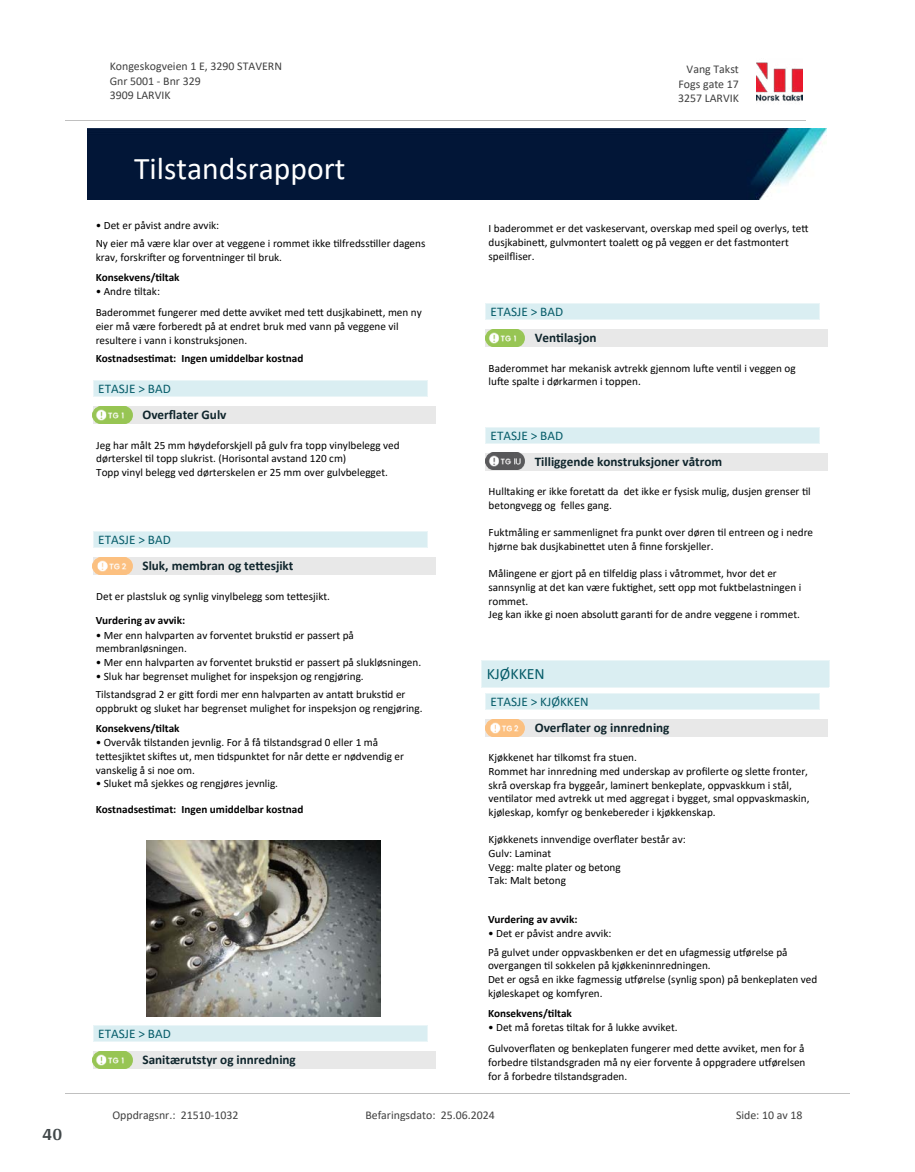
<style>
.page{position:relative;width:915px;height:1172px;background:#fff}
.page>*{position:absolute;margin:0;border:0;box-sizing:border-box;transform-origin:0 0}
.t1{font:31.65px "Calibri";color:#fff}
.t2{font:700 18px "Arya";color:#414749}
.t3{font:15.75px "Calibri";color:#065c69}
.t4{font:700 13.2px "Calibri";color:#0f252c}
.t5{font:13.2px "Calibri";color:#065c69}
.t6{font:11.85px/14.5px "Calibri";color:#404040}
.t7{font:11.25px/13.6px "Calibri";color:#000}
.t8{font:700 11.25px "Calibri";color:#000}
</style>
<div class="page">
<div style="left:93px;top:406px;width:342px;height:17px;background:#e8e8e8"></div>
<img style="left:93px;top:406px;width:39px;height:17px">
<div style="left:93px;top:381px;width:334px;height:16px;background:#daeef2"></div>
<svg style="left:93px;top:381px;width:1px;height:16px"></svg>
<svg style="left:427px;top:380px;width:1px;height:17px"></svg>
<hr style="left:93px;top:380px;width:334px;height:1px;background:#eaf5f7">
<hr style="left:93px;top:397px;width:334px;height:1px;background:#eaf5f7">
<div style="left:93px;top:557px;width:342px;height:17px;background:#e8e8e8"></div>
<img style="left:93px;top:557px;width:39px;height:17px">
<div style="left:93px;top:532px;width:334px;height:16px;background:#daeef2"></div>
<svg style="left:93px;top:533px;width:1px;height:15px"></svg>
<svg style="left:427px;top:532px;width:1px;height:16px"></svg>
<hr style="left:93px;top:532px;width:334px;height:1px;background:#eaf5f7">
<hr style="left:93px;top:548px;width:334px;height:1px;background:#eaf5f7">
<img style="left:146px;top:841px;width:234px;height:176px">
<div style="left:93px;top:1051px;width:342px;height:17px;background:#e8e8e8"></div>
<img style="left:93px;top:1051px;width:39px;height:17px">
<div style="left:93px;top:1025px;width:334px;height:16px;background:#daeef2"></div>
<svg style="left:93px;top:1026px;width:1px;height:15px"></svg>
<svg style="left:427px;top:1025px;width:1px;height:17px"></svg>
<hr style="left:93px;top:1025px;width:334px;height:1px;background:#eaf5f7">
<hr style="left:93px;top:1041px;width:334px;height:1px;background:#eaf5f7">
<div style="left:485px;top:329px;width:342px;height:17px;background:#e8e8e8"></div>
<img style="left:485px;top:329px;width:39px;height:17px">
<div style="left:485px;top:304px;width:334px;height:16px;background:#daeef2"></div>
<svg style="left:485px;top:305px;width:1px;height:15px"></svg>
<svg style="left:819px;top:304px;width:1px;height:16px"></svg>
<hr style="left:485px;top:304px;width:334px;height:1px;background:#eaf5f7">
<hr style="left:485px;top:320px;width:334px;height:1px;background:#eaf5f7">
<div style="left:485px;top:453px;width:342px;height:17px;background:#e8e8e8"></div>
<svg style="left:490px;top:457px;width:35px;height:13px"></svg>
<img style="left:485px;top:453px;width:39px;height:16px">
<div style="left:485px;top:427px;width:334px;height:16px;background:#daeef2"></div>
<svg style="left:485px;top:428px;width:1px;height:15px"></svg>
<svg style="left:819px;top:427px;width:1px;height:17px"></svg>
<hr style="left:485px;top:427px;width:334px;height:1px;background:#eaf5f7">
<hr style="left:485px;top:443px;width:334px;height:1px;background:#eaf5f7">
<div style="left:481px;top:660px;width:347px;height:27px;background:#daeef2"></div>
<svg style="left:481px;top:661px;width:1px;height:26px"></svg>
<svg style="left:828px;top:661px;width:1px;height:26px"></svg>
<hr style="left:481px;top:660px;width:348px;height:1px;background:#eaf5f7">
<hr style="left:481px;top:687px;width:348px;height:1px;background:#eaf5f7">
<div style="left:485px;top:719px;width:342px;height:17px;background:#e8e8e8"></div>
<img style="left:485px;top:719px;width:39px;height:17px">
<div style="left:485px;top:693px;width:334px;height:17px;background:#daeef2"></div>
<svg style="left:485px;top:694px;width:1px;height:15px"></svg>
<svg style="left:819px;top:693px;width:1px;height:17px"></svg>
<hr style="left:485px;top:693px;width:334px;height:1px;background:#eaf5f7">
<hr style="left:485px;top:709px;width:334px;height:1px;background:#eaf5f7">
<img style="left:756px;top:62px;width:46px;height:40px">
<hr style="left:65px;top:120px;width:740px;height:1px;background:#c0c0c0">
<img style="left:88px;top:129px;width:738px;height:71px">
<hr style="left:65px;top:1093px;width:784px;height:1px;background:#c0c0c0">
<h2 class="t2" style="left:43px;top:1123px;width:21px">40</h2>
<p class="t6" style="left:110px;top:59px;width:174px">Kongeskogveien 1 E, 3290 STAVERN<br>Gnr 5001 - Bnr 329<br>3909 LARVIK</p>
<p class="t6" style="left:686px;top:62px;width:54px">Vang Takst</p>
<p class="t6" style="left:678px;top:76px;width:62px">Fogs gate 17</p>
<p class="t6" style="left:677px;top:90px;width:62px">3257 LARVIK</p>
<h1 class="t1" style="left:134px;top:147px;width:213px">Tilstandsrapport</h1>
<p class="t7" style="left:96px;top:215px;width:331px;line-height:18.5px">• Det er påvist andre avvik:<br>Ny eier må være klar over at veggene i rommet ikke 琀椀lfredss琀椀ller dagens</p>
<p class="t7" style="left:96px;top:250px;width:188px">krav, forskri昀琀er og forventninger 琀椀l bruk.</p>
<p class="t8" style="left:96px;top:269px;width:85px">Konsekvens/琀椀ltak</p>
<p class="t7" style="left:96px;top:281px;width:327px;line-height:21px">• Andre 琀椀ltak:<br>Baderommet fungerer med de琀琀e avviket med te琀琀 dusjkabine琀琀, men ny</p>
<p class="t7" style="left:96px;top:319px;width:304px">eier må være forberedt på at endret bruk med vann på veggene vil resultere i vann i konstruksjonen.</p>
<p class="t8" style="left:96px;top:350px;width:209px">Kostnadses琀椀mat: Ingen umiddelbar kostnad</p>
<p class="t5" style="left:98px;top:380px;width:74px">ETASJE &gt; BAD</p>
<p class="t4" style="left:142px;top:406px;width:85px">Over昀氀ater Gulv</p>
<p class="t7" style="left:96px;top:438px;width:305px">Jeg har målt 25 mm høydeforskjell på gulv fra topp vinylbelegg ved dørterskel 琀椀l topp slukrist. (Horisontal avstand 120 cm)<br>Topp vinyl belegg ved dørterskelen er 25 mm over gulvbelegget.</p>
<p class="t5" style="left:98px;top:531px;width:74px">ETASJE &gt; BAD</p>
<p class="t4" style="left:142px;top:557px;width:152px">Sluk, membran og te琀琀esjikt</p>
<p class="t7" style="left:96px;top:589px;width:235px">Det er plastsluk og synlig vinylbelegg som te琀琀esjikt.</p>
<p class="t8" style="left:96px;top:613px;width:91px">Vurdering av avvik:</p>
<p class="t7" style="left:96px;top:628px;width:260px">• Mer enn halvparten av forventet bruks琀椀d er passert på membranløsningen.</p>
<p class="t7" style="left:96px;top:655px;width:327px">• Mer enn halvparten av forventet bruks琀椀d er passert på slukløsningen.</p>
<p class="t7" style="left:96px;top:666px;width:311px;line-height:18.5px">• Sluk har begrenset mulighet for inspeksjon og rengjøring.<br>Tilstandsgrad 2 er gi琀琀 fordi mer enn halvparten av anta琀琀 bruks琀椀d er</p>
<p class="t7" style="left:96px;top:701px;width:328px">oppbrukt og sluket har begrenset mulighet for inspeksjon og rengjøring.</p>
<p class="t8" style="left:96px;top:720px;width:85px">Konsekvens/琀椀ltak</p>
<p class="t7" style="left:96px;top:736px;width:310px">• Overvåk 琀椀lstanden jevnlig. For å få 琀椀lstandsgrad 0 eller 1 må<br>te琀琀esjiktet ski昀琀es ut, men 琀椀dspunktet for når de琀琀e er nødvendig er vanskelig å si noe om.</p>
<p class="t7" style="left:96px;top:777px;width:184px">• Sluket må sjekkes og rengjøres jevnlig.</p>
<p class="t8" style="left:96px;top:801px;width:209px">Kostnadses琀椀mat: Ingen umiddelbar kostnad</p>
<p class="t5" style="left:98px;top:1024px;width:74px">ETASJE &gt; BAD</p>
<p class="t4" style="left:142px;top:1050px;width:155px">Sanitærutstyr og innredning</p>
<p class="t7" style="left:488px;top:222px;width:321px">I baderommet er det vaskeservant, overskap med speil og overlys, te琀琀dusjkabine琀琀, gulvmontert toale琀琀 og på veggen er det fastmontert speil昀氀iser.</p>
<p class="t5" style="left:490px;top:303px;width:74px">ETASJE &gt; BAD</p>
<p class="t4" style="left:534px;top:329px;width:63px">Ven琀椀lasjon</p>
<p class="t7" style="left:488px;top:361px;width:308px">Baderommet har mekanisk avtrekk gjennom lu昀琀e ven琀椀l i veggen og lu昀琀e spalte i dørkarmen i toppen.</p>
<p class="t5" style="left:490px;top:426px;width:74px">ETASJE &gt; BAD</p>
<p class="t4" style="left:534px;top:452px;width:189px">Tilliggende konstruksjoner våtrom</p>
<p class="t7" style="left:488px;top:484px;width:323px">Hulltaking er ikke foreta琀琀 da det ikke er fysisk mulig, dusjen grenser 琀椀l betongvegg og felles gang.</p>
<p class="t7" style="left:488px;top:525px;width:326px">Fuktmåling er sammenlignet fra punkt over døren 琀椀l entreen og i nedre hjørne bak dusjkabine琀琀et uten å 昀椀nne forskjeller.</p>
<p class="t7" style="left:488px;top:566px;width:314px">Målingene er gjort på en 琀椀lfeldig plass i våtrommet, hvor det er sannsynlig at det kan være fuk琀椀ghet, se琀琀 opp mot fuktbelastningen i rommet.<br>Jeg kan ikke gi noen absolu琀琀 garan琀椀 for de andre veggene i rommet.</p>
<h3 class="t3" style="left:486px;top:663px;width:60px">KJØKKEN</h3>
<p class="t5" style="left:490px;top:692px;width:99px">ETASJE &gt; KJØKKEN</p>
<p class="t4" style="left:534px;top:718px;width:136px">Over昀氀ater og innredning</p>
<p class="t7" style="left:488px;top:751px;width:322px">Kjøkkenet har 琀椀lkomst fra stuen.<br>Rommet har innredning med underskap av pro昀椀lerte og sle琀琀e fronter, skrå overskap fra byggeår, laminert benkeplate, oppvaskkum i stål, ven琀椀lator med avtrekk ut med aggregat i bygget, smal oppvaskmaskin, kjøleskap, komfyr og benkebereder i kjøkkenskap.</p>
<p class="t7" style="left:488px;top:832px;width:198px">Kjøkkenets innvendige over昀氀ater består av:<br>Gulv: Laminat<br>Vegg: malte plater og betong<br>Tak: Malt betong</p>
<p class="t8" style="left:488px;top:911px;width:91px">Vurdering av avvik:</p>
<p class="t7" style="left:488px;top:924px;width:301px;line-height:18.5px">• Det er påvist andre avvik:<br>På gulvet under oppvaskbenken er det en ufagmessig u琀昀ørelse på</p>
<p class="t7" style="left:488px;top:958px;width:331px">overgangen 琀椀l sokkelen på kjøkkeninnredningen.<br>Det er også en ikke fagmessig u琀昀ørelse (synlig spon) på benkeplaten ved kjøleskapet og komfyren.</p>
<p class="t8" style="left:488px;top:1005px;width:85px">Konsekvens/琀椀ltak</p>
<p class="t7" style="left:488px;top:1017px;width:318px;line-height:21px">• Det må foretas 琀椀ltak for å lukke avviket.<br>Gulvover昀氀aten og benkeplaten fungerer med de琀琀e avviket, men for å</p>
<p class="t7" style="left:488px;top:1055px;width:319px">forbedre 琀椀lstandsgraden må ny eier forvente å oppgradere u琀昀ørelsen for å forbedre 琀椀lstandsgraden.</p>
<p class="t6" style="left:112px;top:1107px;width:127px">Oppdragsnr.: 21510-1032</p>
<p class="t6" style="left:365px;top:1107px;width:131px">Befaringsdato: 25.06.2024</p>
<p class="t6" style="left:735px;top:1107px;width:68px">Side: 10 av 18</p>
</div>
